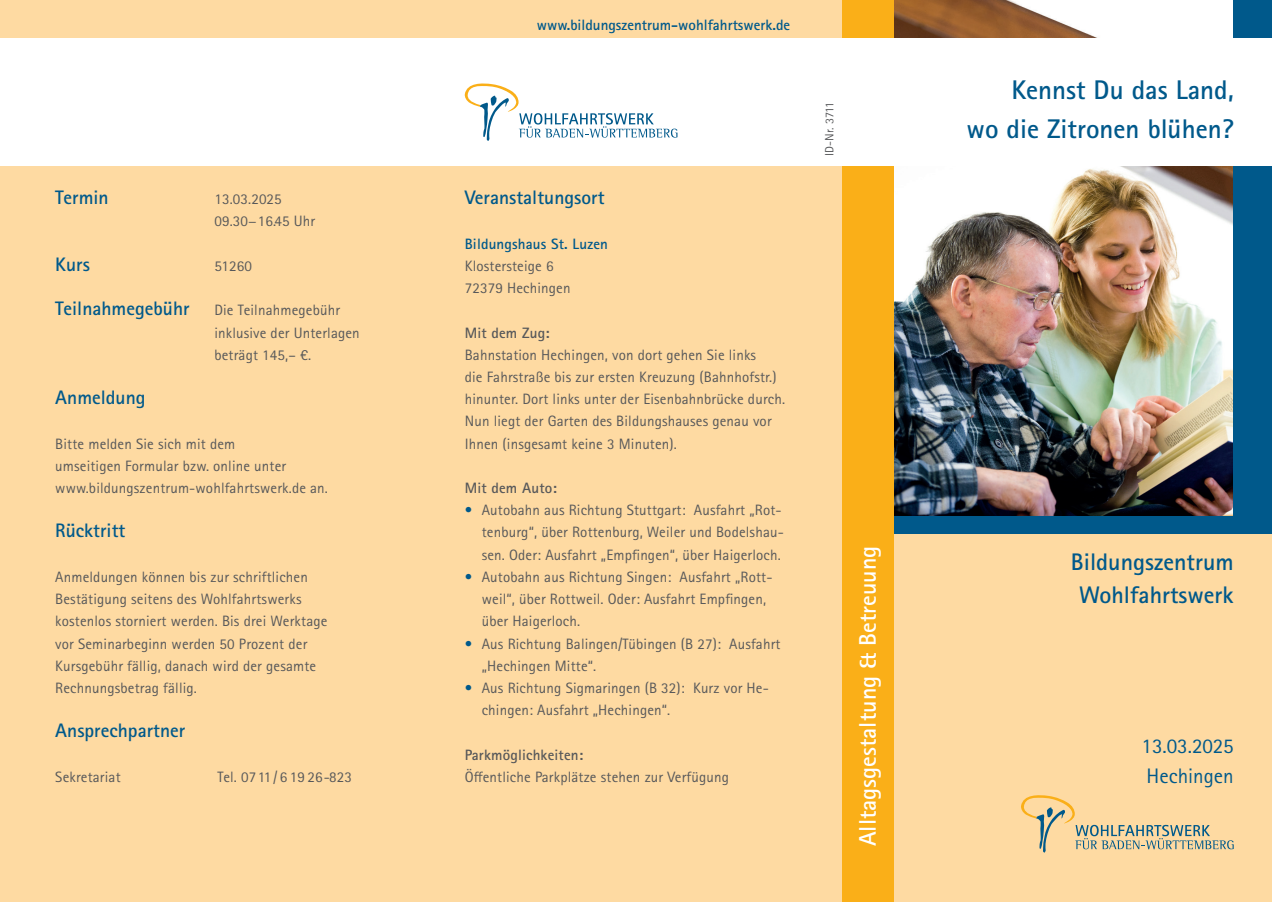
<style>
.page{position:relative;width:1272px;height:902px;background:#fff}
.page>*{position:absolute;margin:0;border:0;box-sizing:border-box;transform-origin:0 0}
.t1{font:700 27px/39px "Rotis Sans Serif Std";color:#00598b;text-align:right}
.t2{font:700 24px/33px "Rotis Sans Serif Std";color:#00598b;text-align:center}
.t3{font:700 24px "Rotis Sans Serif Std";color:#fff}
.t4{font:21px/30px "Rotis Sans Serif Std";color:#00598b}
.t5{font:700 19.5px "Rotis Sans Serif Std";color:#00598b}
.t6{font:15px/22.2px "Rotis Sans Serif Std";letter-spacing:.01em;color:#57585a}
.t7{font:700 15px "Rotis Sans Serif Std";color:#00598b}
.t8{font:700 15px "Rotis Sans Serif Std";letter-spacing:.01em;color:#57585a}
.t9{font:12px "Rotis Sans Serif Std";letter-spacing:.01em;color:#57585a}
.s1{color:#00598b}
</style>
<div class="page">
<div style="left:0;top:0;width:1271px;height:901px;background:#fedaa2"></div>
<img style="left:893px;top:0;width:340px;height:516px">
<div style="left:1233px;top:0;width:38px;height:528px;background:#00598b"></div>
<div style="left:893px;top:516px;width:378px;height:17px;background:#00598b"></div>
<div style="left:842px;top:0;width:51px;height:901px;background:#faaf18"></div>
<div style="left:0;top:38px;width:1271px;height:128px;background:#fff"></div>
<svg style="left:1021px;top:795px;width:212px;height:57px"></svg>
<svg style="left:464px;top:83px;width:213px;height:58px"></svg>
<h3 class="t5" style="left:55px;top:185px;width:55px">Termin</h3>
<p class="t6" style="left:214px;top:188px;width:102px">13.03.2025<br>09.30−16.45 Uhr</p>
<h3 class="t5" style="left:55px;top:252px;width:36px">Kurs</h3>
<p class="t6" style="left:214px;top:255px;width:39px">51260</p>
<h3 class="t5" style="left:55px;top:296px;width:136px">Teilnahmegebühr</h3>
<p class="t6" style="left:214px;top:299px;width:147px">Die Teilnahmegebühr inklusive der Unterlagen beträgt 145,– €.</p>
<h3 class="t5" style="left:55px;top:385px;width:92px">Anmeldung</h3>
<p class="t6" style="left:55px;top:432px;width:274px">Bitte melden Sie sich mit dem<br>umseitigen Formular bzw. online unter www.bildungszentrum-wohlfahrtswerk.de an.</p>
<h3 class="t5" style="left:55px;top:518px;width:72px">Rücktritt</h3>
<p class="t6" style="left:55px;top:565px;width:274px">Anmeldungen können bis zur schriftlichen Bestätigung seitens des Wohlfahrtswerks kostenlos storniert werden. Bis drei Werktage vor Seminarbeginn werden 50 Prozent der Kursgebühr fällig, danach wird der gesamte Rechnungsbetrag fällig.</p>
<h3 class="t5" style="left:55px;top:718px;width:131px">Ansprechpartner</h3>
<p class="t6" style="left:55px;top:765px;width:67px">Sekretariat</p>
<p class="t6" style="left:217px;top:765px;width:136px">Tel. 0711 / 6 19 26-823</p>
<p class="t7" style="left:537px;top:15px;width:255px">www.bildungszentrum-wohlfahrtswerk.de</p>
<h3 class="t5" style="left:465px;top:185px;width:141px">Veranstaltungsort</h3>
<p class="t7" style="left:465px;top:234px;width:145px">Bildungshaus St. Luzen</p>
<p class="t6" style="left:465px;top:255px;width:107px">Klostersteige 6<br>72379 Hechingen</p>
<p class="t8" style="left:465px;top:323px;width:86px">Mit dem Zug:</p>
<p class="t6" style="left:465px;top:343px;width:322px">Bahnstation Hechingen, von dort gehen Sie links<br>die Fahrstraße bis zur ersten Kreuzung (Bahnhofstr.) hinunter. Dort links unter der Eisenbahnbrücke durch.<br>Nun liegt der Garten des Bildungshauses genau vor Ihnen (insgesamt keine 3 Minuten).</p>
<p class="t8" style="left:465px;top:478px;width:94px">Mit dem Auto:</p>
<p class="t6" style="left:482px;top:499px;width:303px;text-indent:-17px"><span class="s1">•</span> Autobahn aus Richtung Stuttgart: Ausfahrt „Rot&shy;tenburg“, über Rottenburg, Weiler und Bodelshau&shy;sen. Oder: Ausfahrt „Empfingen“, über Haigerloch.</p>
<p class="t6" style="left:482px;top:565px;width:292px;text-indent:-17px"><span class="s1">•</span> Autobahn aus Richtung Singen: Ausfahrt „Rott&shy;weil“, über Rottweil. Oder: Ausfahrt Empfingen, über Haigerloch.</p>
<p class="t6" style="left:482px;top:632px;width:300px;text-indent:-17px"><span class="s1">•</span> Aus Richtung Balingen/Tübingen (B 27): Ausfahrt „Hechingen Mitte“.</p>
<p class="t6" style="left:482px;top:676px;width:288px;text-indent:-17px"><span class="s1">•</span> Aus Richtung Sigmaringen (B 32): Kurz vor He&shy;chingen: Ausfahrt „Hechingen“.</p>
<p class="t8" style="left:465px;top:745px;width:120px">Parkmöglichkeiten:</p>
<p class="t6" style="left:465px;top:765px;width:266px">Öffentliche Parkplätze stehen zur Verfügung</p>
<p class="t9" style="left:822px;top:156px;width:56px;rotate:-90deg">ID-Nr. 3711</p>
<h2 class="t3" style="left:852px;top:846px;width:302px;rotate:-90deg">Alltagsgestaltung &amp; Betreuung</h2>
<h1 class="t1" style="left:966px;top:70px;width:268px">Kennst Du das Land,<br>wo die Zitronen blühen?</h1>
<h2 class="t2" style="left:1070px;top:544px;width:164px">Bildungszentrum<br>Wohlfahrtswerk</h2>
<h3 class="t4" style="left:1141px;top:730px;width:94px">13.03.2025<br>Hechingen</h3>
</div>
